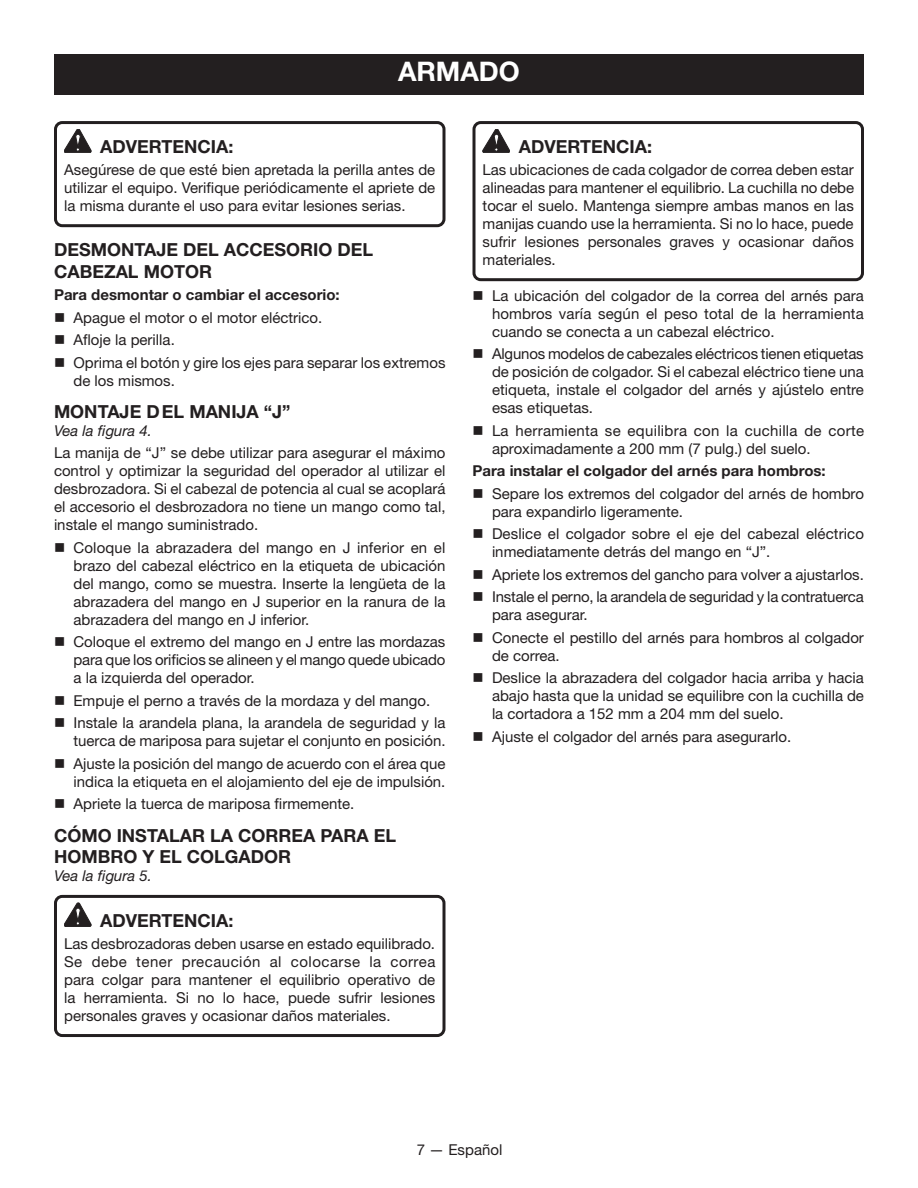
<style>
.page{position:relative;width:918px;height:1188px;background:#fff}
.page>*{position:absolute;margin:0;border:0;box-sizing:border-box;transform-origin:0 0}
.HEADING{font:700 27px "Helvetica Neue LT Std";color:#fff}
.Heading_2_no_space{font:700 18px/21.6px "Helvetica Neue LT Std";color:#231f20}
.Heading_2{font:700 18px/21.6px "Helvetica Neue LT Std";color:#231f20}
.Warning{font:700 18px "Helvetica Neue LT Std";color:#231f20}
.Warning_text{font:15px/18px "Helvetica Neue LT Std";color:#231f20;text-align:justify}
.Body_text{font:15px/18px "Helvetica Neue LT Std";color:#231f20;text-align:justify}
.Warning_text-2{font:15px/18px "Helvetica Neue LT Std";letter-spacing:.02em;color:#231f20}
.Body_text_subhead{font:700 15px "Helvetica Neue LT Std";color:#231f20}
.See_figure{font:italic 15px "Helvetica Neue LT Std";color:#231f20}
</style>
<div class="page">
<div style="left:54px;top:54px;width:810px;height:40px;background:#231f20"></div>
<div style="left:54px;top:121px;width:392px;height:106px;border:3px solid #231f20;border-radius:7px"></div>
<div style="left:54px;top:895px;width:392px;height:142px;border:3px solid #231f20;border-radius:7px"></div>
<svg style="left:64px;top:129px;width:27px;height:24px"></svg>
<svg style="left:64px;top:903px;width:27px;height:24px"></svg>
<div style="left:472px;top:121px;width:392px;height:160px;border:3px solid #231f20;border-radius:7px"></div>
<svg style="left:483px;top:129px;width:27px;height:24px"></svg>
<p class="HEADING" style="left:398px;top:55px;width:123px">ARMADO</p>
<p class="Warning" style="left:100px;top:135px;width:135px">ADVERTENCIA:</p>
<p class="Warning_text" style="left:64px;top:161px;width:373px">Asegúrese de que esté bien apretada la perilla antes de utilizar el equipo. Verifique periódicamente el apriete de la misma durante el uso para evitar lesiones serias.</p>
<p class="Heading_2" style="left:54px;top:239px;width:321px">DESMONTAJE DEL ACCESORIO DEL<br>CABEZAL MOTOR</p>
<p class="Body_text_subhead" style="left:54px;top:286px;width:287px">Para desmontar o cambiar el accesorio:</p>
<p class="Warning_text" style="left:74px;top:308px;width:250px">Apague el motor o el motor eléctrico.</p>
<p class="Warning_text" style="left:74px;top:331px;width:103px">Afloje la perilla.</p>
<p class="Warning_text" style="left:74px;top:353px;width:374px">Oprima el botón y gire los ejes para separar los extremos de los mismos.</p>
<p class="Heading_2_no_space" style="left:54px;top:400px;width:238px">MONTAJE D EL MANIJA “J”</p>
<p class="See_figure" style="left:54px;top:421px;width:100px">Vea la figura 4.</p>
<p class="Body_text" style="left:54px;top:444px;width:393px">La manija de “J” se debe utilizar para asegurar el máximo control y optimizar la seguridad del operador al utilizar el desbrozadora. Si el cabezal de potencia al cual se acoplará el accesorio el desbrozadora no tiene un mango como tal, instale el mango suministrado.</p>
<p class="Warning_text" style="left:74px;top:538px;width:374px">Coloque la abrazadera del mango en J inferior en el brazo del cabezal eléctrico en la etiqueta de ubicación del mango, como se muestra. Inserte la lengüeta de la abrazadera del mango en J superior en la ranura de la abrazadera del mango en J inferior.</p>
<p class="Warning_text" style="left:74px;top:633px;width:373px">Coloque el extremo del mango en J entre las mordazas para que los orificios se alineen y el mango quede ubicado a la izquierda del operador.</p>
<p class="Warning_text" style="left:74px;top:691px;width:358px">Empuje el perno a través de la mordaza y del mango.</p>
<p class="Warning_text" style="left:74px;top:714px;width:374px">Instale la arandela plana, la arandela de seguridad y la tuerca de mariposa para sujetar el conjunto en posición.</p>
<p class="Warning_text" style="left:74px;top:754px;width:374px">Ajuste la posición del mango de acuerdo con el área que indica la etiqueta en el alojamiento del eje de impulsión.</p>
<p class="Warning_text" style="left:74px;top:795px;width:282px">Apriete la tuerca de mariposa firmemente.</p>
<p class="Heading_2_no_space" style="left:54px;top:824px;width:344px">CÓMO INSTALAR LA CORREA PARA EL<br>HOMBRO Y EL COLGADOR</p>
<p class="See_figure" style="left:54px;top:867px;width:100px">Vea la figura 5.</p>
<p class="Warning" style="left:100px;top:909px;width:135px">ADVERTENCIA:</p>
<p class="Warning_text" style="left:64px;top:934px;width:373px">Las desbrozadoras deben usarse en estado equilibrado.<br>Se debe tener precaución al colocarse la correa para colgar para mantener el equilibrio operativo de la herramienta. Si no lo hace, puede sufrir lesiones personales graves y ocasionar daños materiales.</p>
<p class="Warning" style="left:519px;top:135px;width:135px">ADVERTENCIA:</p>
<p class="Warning_text" style="left:483px;top:161px;width:373px">Las ubicaciones de cada colgador de correa deben estar alineadas para mantener el equilibrio. La cuchilla no debe tocar el suelo. Mantenga siempre ambas manos en las manijas cuando use la herramienta. Si no lo hace, puede sufrir lesiones personales graves y ocasionar daños materiales.</p>
<p class="Warning_text" style="left:492px;top:286px;width:373px">La ubicación del colgador de la correa del arnés para hombros varía según el peso total de la herramienta cuando se conecta a un cabezal eléctrico.</p>
<p class="Warning_text" style="left:492px;top:344px;width:374px">Algunos modelos de cabezales eléctricos tienen etiquetas de posición de colgador. Si el cabezal eléctrico tiene una etiqueta, instale el colgador del arnés y ajústelo entre esas etiquetas.</p>
<p class="Warning_text-2" style="left:492px;top:421px;width:374px">La herramienta se equilibra con la cuchilla de corte aproximadamente a 200 mm (7 pulg.) del suelo.</p>
<p class="Body_text_subhead" style="left:472px;top:461px;width:355px">Para instalar el colgador del arnés para hombros:</p>
<p class="Warning_text" style="left:492px;top:484px;width:374px">Separe los extremos del colgador del arnés de hombro para expandirlo ligeramente.</p>
<p class="Warning_text" style="left:492px;top:524px;width:373px">Deslice el colgador sobre el eje del cabezal eléctrico inmediatamente detrás del mango en “J”.</p>
<p class="Warning_text" style="left:492px;top:565px;width:373px">Apriete los extremos del gancho para volver a ajustarlos.</p>
<p class="Warning_text" style="left:492px;top:587px;width:373px">Instale el perno, la arandela de seguridad y la contratuerca para asegurar.</p>
<p class="Warning_text" style="left:492px;top:628px;width:373px">Conecte el pestillo del arnés para hombros al colgador de correa.</p>
<p class="Warning_text" style="left:492px;top:668px;width:374px">Deslice la abrazadera del colgador hacia arriba y hacia abajo hasta que la unidad se equilibre con la cuchilla de la cortadora a 152 mm a 204 mm del suelo.</p>
<p class="Warning_text" style="left:492px;top:727px;width:301px">Ajuste el colgador del arnés para asegurarlo.</p>
<p class="Warning_text" style="left:417px;top:1140px;width:87px">7 — Español</p>
</div>
